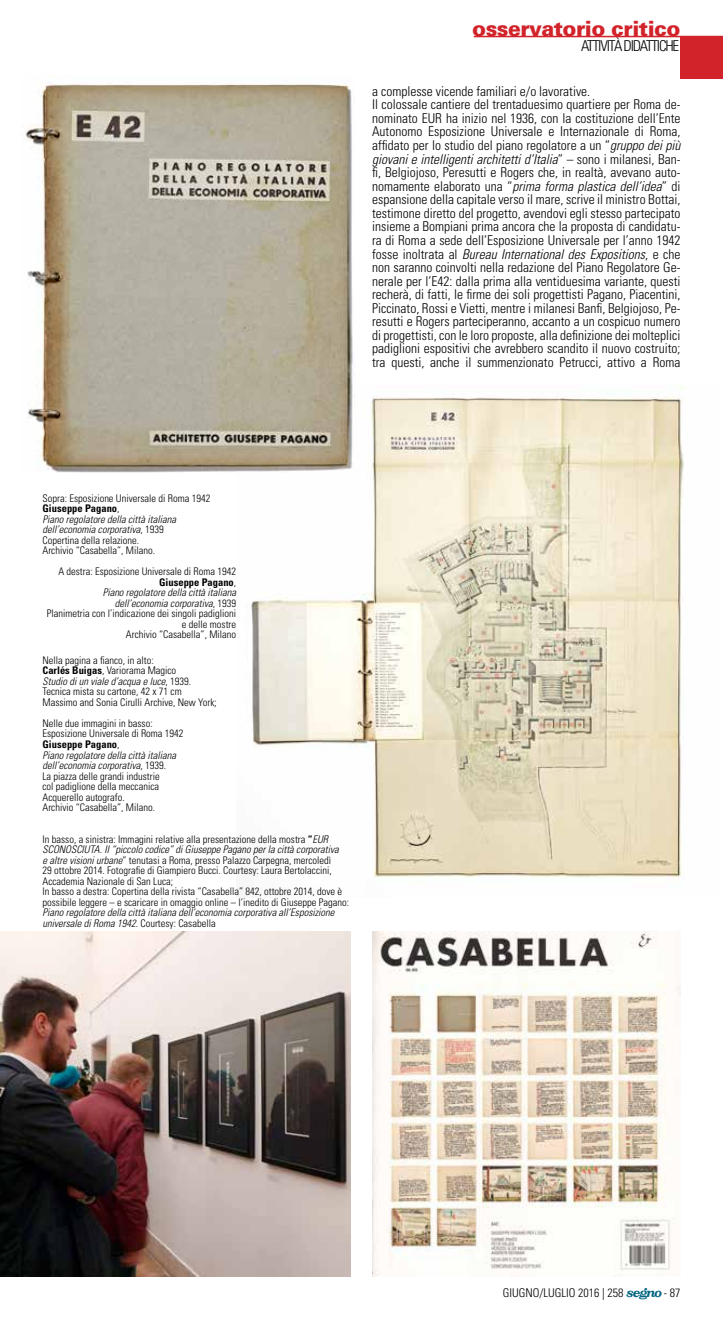
<style>
.page{position:relative;width:723px;height:1340px;background:#fff}
.page>*{position:absolute;margin:0;border:0;box-sizing:border-box;transform-origin:0 0}
.t1{font:900 21px "Univers";letter-spacing:-.025em;color:#d2232a}
.t2{font:300 condensed 15px "Univers";letter-spacing:-.08em;color:#000}
.t3{font:300 condensed 13.5px/13.5px "Univers";color:#000}
.t4{font:300 condensed 12px "Univers";color:#000}
.t5{font:300 condensed 10.5px/10.5px "Univers";color:#000}
.t6{font:italic 300 condensed 10.5px/10.5px "Univers";color:#000}
.s1{font-style:italic}
.s2{font-weight:700}
.s3{font-style:normal}
.s4{font-family:"Volta Med Ita";font-weight:400;font-stretch:normal;font-size:13.5px;color:#006580}
</style>
<div class="page">
<div style="left:680px;top:36px;width:43px;height:43px;background:#d2232a"></div>
<hr style="left:474px;top:36px;width:249px;height:1px;background:#d2232a">
<img style="left:0;top:931px;width:351px;height:345px">
<img style="left:372px;top:931px;width:308px;height:345px">
<img style="left:250px;top:385px;width:434px;height:493px">
<img style="left:25px;top:83px;width:329px;height:389px">
<h1 class="t1" style="left:472px;top:15px;width:210px">osservatorio critico</h1>
<h2 class="t2" style="left:581px;top:36px;width:99px">ATTIVITÀ DIDATTICHE</h2>
<p class="t3" style="left:372px;top:84px;width:310px">a complesse vicende familiari e/o lavorative.<br>Il colossale cantiere del trentaduesimo quartiere per Roma de&shy;nominato EUR ha inizio nel 1936, con la costituzione dell’Ente Autonomo Esposizione Universale e Internazionale di Roma, affidato per lo studio del piano regolatore a un “<span class="s1">gruppo dei più giovani e intelligenti architetti d’Italia</span>” – sono i milanesi, Ban&shy;fi, Belgiojoso, Peresutti e Rogers che, in realtà, avevano auto&shy;nomamente elaborato una “<span class="s1">prima forma plastica dell’idea</span>” di espansione della capitale verso il mare, scrive il ministro Bottai, testimone diretto del progetto, avendovi egli stesso partecipato insieme a Bompiani prima ancora che la proposta di candidatu&shy;ra di Roma a sede dell’Esposizione Universale per l’anno 1942 fosse inoltrata al <span class="s1">Bureau International des Expositions</span>, e che non saranno coinvolti nella redazione del Piano Regolatore Ge&shy;nerale per l’E42: dalla prima alla ventiduesima variante, questi recherà, di fatti, le firme dei soli progettisti Pagano, Piacentini, Piccinato, Rossi e Vietti, mentre i milanesi Banfi, Belgiojoso, Pe&shy;resutti e Rogers parteciperanno, accanto a un cospicuo numero di progettisti, con le loro proposte, alla definizione dei molteplici padiglioni espositivi che avrebbero scandito il nuovo costruito; tra questi, anche il summenzionato Petrucci, attivo a Roma</p>
<p class="t5" style="left:43px;top:493px;width:169px">Sopra: Esposizione Universale di Roma 1942<br><span class="s2">Giuseppe Pagano</span>,<br><span class="s1">Piano regolatore della città italiana dell’economia corporativa</span>, 1939<br>Copertina della relazione.<br>Archivio “Casabella”, Milano.</p>
<p class="t5" style="left:47px;top:566px;width:191px;text-align:right">A destra: Esposizione Universale di Roma 1942<br><span class="s2">Giuseppe Pagano</span>,<br><span class="s1">Piano regolatore della città italiana<br>dell’economia corporativa</span>, 1939<br>Planimetria con l’indicazione dei singoli padiglioni e delle mostre<br>Archivio “Casabella”, Milano</p>
<p class="t5" style="left:43px;top:655px;width:176px">Nella pagina a fianco, in alto:<br><span class="s2">Carlés Buigas</span>, Variorama Magico<br><span class="s1">Studio di un viale d’acqua e luce</span>, 1939.<br>Tecnica mista su cartone, 42 x 71 cm Massimo and Sonia Cirulli Archive, New York;</p>
<p class="t5" style="left:43px;top:718px;width:143px">Nelle due immagini in basso:<br>Esposizione Universale di Roma 1942<br><span class="s2">Giuseppe Pagano</span>,<br><span class="s1">Piano regolatore della città italiana dell’economia corporativa</span>, 1939.<br>La piazza delle grandi industrie<br>col padiglione della meccanica<br>Acquerello autografo.<br>Archivio “Casabella”, Milano.</p>
<p class="t5" style="left:43px;top:834px;width:308px">In basso, a sinistra: Immagini relative alla presentazione della mostra <span class="s2">“</span><span class="s1">EUR SCONOSCIUTA. Il “piccolo codice” di Giuseppe Pagano per la città corporativa<br>e altre visioni urbane</span>” tenutasi a Roma, presso Palazzo Carpegna, mercoledì<br>29 ottobre 2014. Fotografie di Giampiero Bucci. Courtesy: Laura Bertolaccini, Accademia Nazionale di San Luca;<br>In basso a destra: Copertina della rivista “Casabella” 842, ottobre 2014, dove è possibile leggere – e scaricare in omaggio online – l’inedito di Giuseppe Pagano:</p>
<p class="t6" style="left:43px;top:907px;width:294px">Piano regolatore della città italiana dell’economia corporativa all’Esposizione universale di Roma 1942<span class="s3">. Courtesy: Casabella</span></p>
<p class="t4" style="left:503px;top:1285px;width:179px">GIUGNO/LUGLIO 2016 | 258 <span class="s4">segno</span> - 87</p>
</div>
